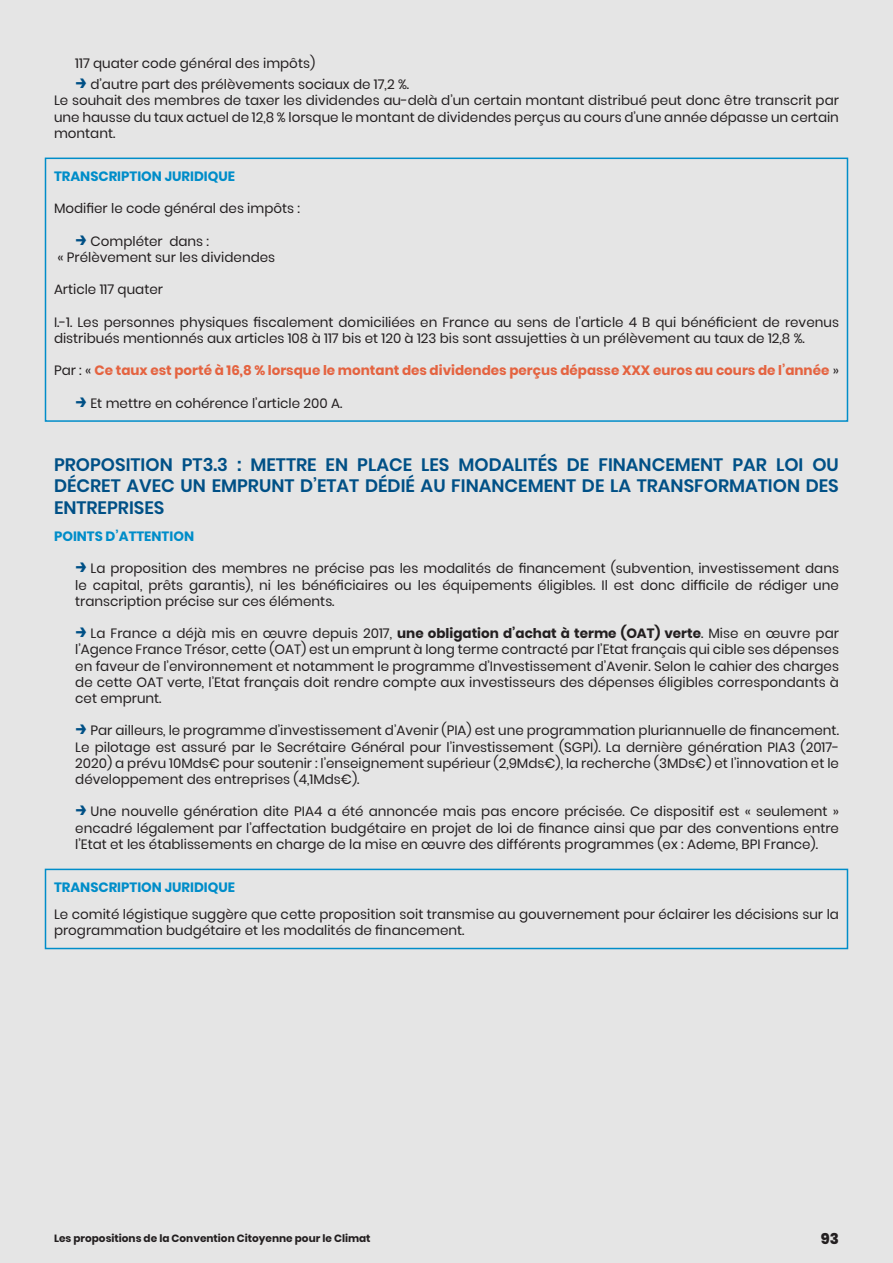
<style>
.page{position:relative;width:893px;height:1263px;background:#e5e5e5}
.page>*{position:absolute;margin:0;border:0;box-sizing:border-box;transform-origin:0 0}
.Petit_titre{font:600 18px/21.6px "Poppins";color:#005086;text-align:justify}
.t1{font:800 15px "Poppins";color:#231f20}
.t2{font:13.5px/16.2px "Poppins";color:#231f20;text-align:justify}
.t3{font:700 13.5px "Poppins";color:#e46340}
.Petit_titre-2{font:700 13.5px "Poppins";color:#008dc9}
.t4{font:700 10.5px "Poppins";color:#231f20}
.s1{font-family:"Montserrat";font-weight:700;font-size:21px;color:#005086}
.s2{font-weight:400;color:#231f20}
.s3{font-weight:700}
</style>
<div class="page">
<div style="left:45px;top:158px;width:803px;height:264px;border:2px solid #008dc9"></div>
<div style="left:45px;top:869px;width:803px;height:80px;border:2px solid #008dc9"></div>
<p class="t2" style="left:75px;top:55px;width:241px">117 quater code général des impôts)</p>
<p class="t2" style="left:75px;top:76px;width:335px"><span class="s1">→</span> d’autre part des prélèvements sociaux de 17,2 %.</p>
<p class="t2" style="left:54px;top:93px;width:786px">Le souhait des membres de taxer les dividendes au-delà d’un certain montant distribué peut donc être transcrit par une hausse du taux actuel de 12,8 % lorsque le montant de dividendes perçus au cours d’une année dépasse un certain montant.</p>
<p class="Petit_titre-2" style="left:54px;top:168px;width:183px">TRANSCRIPTION JURIDIQUE</p>
<p class="t2" style="left:54px;top:201px;width:248px">Modifier le code général des impôts :</p>
<p class="t2" style="left:75px;top:233px;width:135px"><span class="s1">→</span> Compléter dans :</p>
<p class="t2" style="left:57px;top:249px;width:219px">« Prélèvement sur les dividendes</p>
<p class="t2" style="left:54px;top:282px;width:111px">Article 117 quater</p>
<p class="t2" style="left:54px;top:314px;width:786px">I.-1. Les personnes physiques fiscalement domiciliées en France au sens de l'article 4 B qui bénéficient de revenus distribués mentionnés aux articles 108 à 117 bis et 120 à 123 bis sont assujetties à un prélèvement au taux de 12,8 %.</p>
<p class="t3" style="left:54px;top:363px;width:786px"><span class="s2">Par : «</span> Ce taux est porté à 16,8 % lorsque le montant des dividendes perçus dépasse XXX euros au cours de l’année <span class="s2">»</span></p>
<p class="t2" style="left:75px;top:395px;width:269px"><span class="s1">→</span> Et mettre en cohérence l’article 200 A.</p>
<p class="Petit_titre" style="left:54px;top:454px;width:786px">PROPOSITION PT3.3 : METTRE EN PLACE LES MODALITÉS DE FINANCEMENT PAR LOI OU DÉCRET AVEC UN EMPRUNT D’ETAT DÉDIÉ AU FINANCEMENT DE LA TRANSFORMATION DES ENTREPRISES</p>
<p class="Petit_titre-2" style="left:54px;top:528px;width:142px">POINTS D’ATTENTION</p>
<p class="t2" style="left:75px;top:561px;width:765px"><span class="s1">→</span> La proposition des membres ne précise pas les modalités de financement (subvention, investissement dans le capital, prêts garantis), ni les bénéficiaires ou les équipements éligibles. Il est donc difficile de rédiger une transcription précise sur ces éléments.</p>
<p class="t2" style="left:75px;top:625px;width:765px"><span class="s1">→</span> La France a déjà mis en œuvre depuis 2017, <span class="s3">une obligation d’achat à terme (OAT) verte</span>. Mise en œuvre par l’Agence France Trésor, cette (OAT) est un emprunt à long terme contracté par l’Etat français qui cible ses dépenses en faveur de l’environnement et notamment le programme d’Investissement d’Avenir. Selon le cahier des charges de cette OAT verte, l’Etat français doit rendre compte aux investisseurs des dépenses éligibles correspondants à cet emprunt.</p>
<p class="t2" style="left:75px;top:723px;width:765px"><span class="s1">→</span> Par ailleurs, le programme d’investissement d’Avenir (PIA) est une programmation pluriannuelle de financement.<br>Le pilotage est assuré par le Secrétaire Général pour l’investissement (SGPI). La dernière génération PIA3 (2017- 2020) a prévu 10Mds€ pour soutenir : l’enseignement supérieur (2,9Mds€), la recherche (3MDs€) et l’innovation et le développement des entreprises (4,1Mds€).</p>
<p class="t2" style="left:75px;top:804px;width:765px"><span class="s1">→</span> Une nouvelle génération dite PIA4 a été annoncée mais pas encore précisée. Ce dispositif est « seulement » encadré légalement par l’affectation budgétaire en projet de loi de finance ainsi que par des conventions entre l’Etat et les établissements en charge de la mise en œuvre des différents programmes (ex : Ademe, BPI France).</p>
<p class="Petit_titre-2" style="left:54px;top:879px;width:183px">TRANSCRIPTION JURIDIQUE</p>
<p class="t2" style="left:54px;top:906px;width:786px">Le comité légistique suggère que cette proposition soit transmise au gouvernement pour éclairer les décisions sur la programmation budgétaire et les modalités de financement.</p>
<p class="t4" style="left:54px;top:1232px;width:318px">Les propositions de la Convention Citoyenne pour le Climat</p>
<p class="t1" style="left:821px;top:1230px;width:20px">93</p>
</div>
